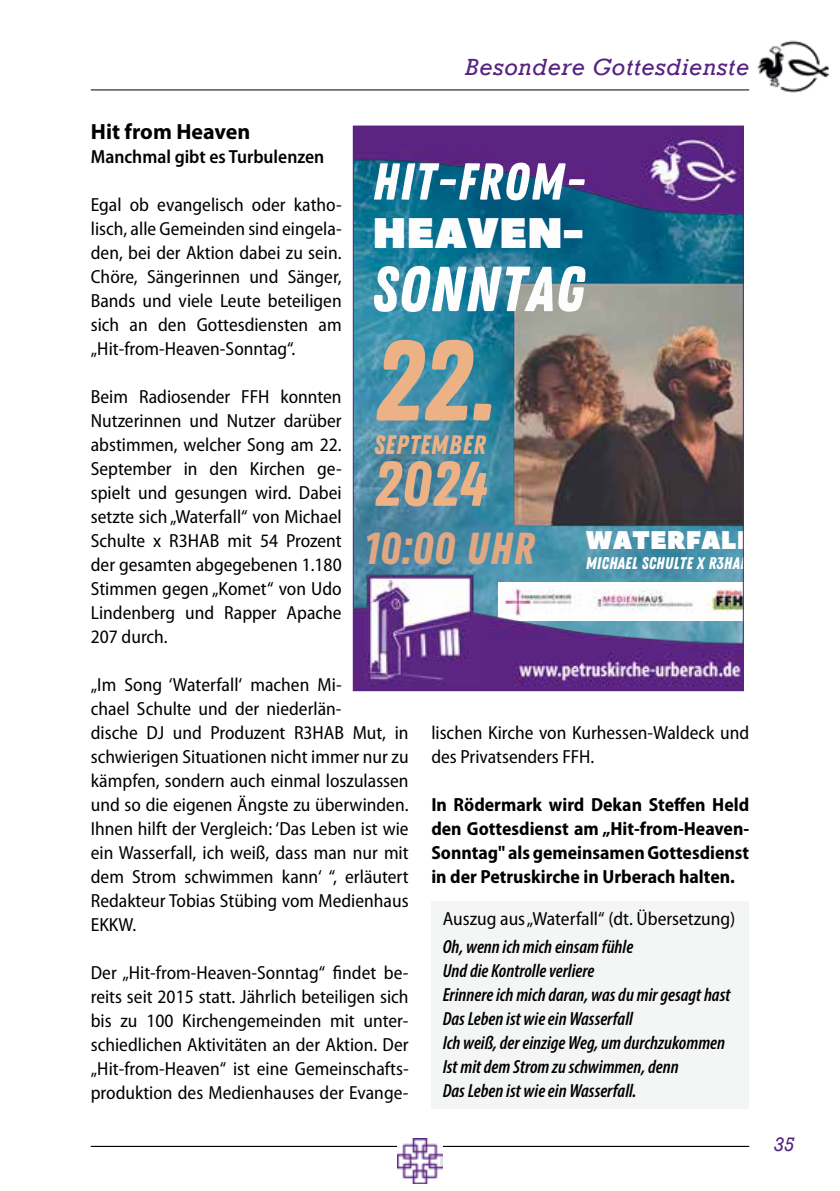
<style>
.page{position:relative;width:840px;height:1191px;background:#fff}
.page>*{position:absolute;margin:0;border:0;box-sizing:border-box;transform-origin:0 0}
.t1{font:113.6px "Zing Rust Base";color:#edb186}
.t2{font:63.4px "Zing Rust Base";letter-spacing:.015em;color:#fefdfe}
.t3{font:63px "Zing Rust Base";color:#edb186}
.t4{font:51.8px "Zing Rust Base";letter-spacing:.03em;color:#fefdfe}
.t5{font:44.8px "Zing Rust Base";letter-spacing:.015em;color:#e0a782}
.t6{font:42.6px "Peace Sans";color:#fefdfe}
.t7{font:26.6px "Zing Rust Base";letter-spacing:.025em;color:#edb186}
.t8{font:25.4px "Peace Sans";letter-spacing:.005em;color:#fefdfe}
.t9{font:italic 24px "Rockwell";letter-spacing:.03em;color:#572381}
.t10{font:700 22px "Myriad Pro";color:#000}
.t11{font:italic 20px "Rockwell";color:#572381}
.t12{font:semi-condensed 19px/24px "Myriad Pro";color:#000;text-align:justify}
.t13{font:italic 600 condensed 19px/24px "Myriad Pro";color:#000}
.t14{font:700 semi-condensed 19px/24px "Myriad Pro";color:#000;text-align:justify}
.t15{font:600 semi-condensed 19px "Myriad Pro";color:#000}
.t16{font:16.8px "Zing Rust Base";letter-spacing:.01em;color:#fefdfe}
</style>
<div class="page">
<hr style="left:91px;top:89px;width:657px;height:1px;background:#000">
<hr style="left:91px;top:1145px;width:657px;height:1px;background:#000">
<img style="left:757px;top:40px;width:71px;height:53px">
<img style="left:397px;top:1138px;width:45px;height:45px">
<div style="left:431px;top:901px;width:317px;height:207px;background:#f4f5f5"></div>
<img style="left:355px;top:220px;width:386px;height:351px">
<img style="left:355px;top:128px;width:386px;height:92px">
<img style="left:355px;top:571px;width:386px;height:118px">
<img style="left:512px;top:282px;width:229px;height:244px">
<p class="t9" style="left:465px;top:53px;width:285px">Besondere Gottesdienste</p>
<p class="t10" style="left:91px;top:117px;width:161px">Hit from Heaven</p>
<p class="t15" style="left:91px;top:144px;width:235px">Manchmal gibt es Turbulenzen</p>
<h3 class="t4" style="left:372px;top:151px;width:214px">HIT-FROM-</h3>
<p class="t12" style="left:91px;top:192px;width:252px">Egal ob evangelisch oder katho&shy;lisch, alle Gemeinden sind eingela&shy;den, bei der Aktion dabei zu sein.<br>Chöre, Sängerinnen und Sänger, Bands und viele Leute beteiligen sich an den Gottesdiensten am „Hit-from-Heaven-Sonntag“.</p>
<p class="t12" style="left:91px;top:384px;width:252px">Beim Radiosender FFH konnten Nutzerinnen und Nutzer darüber abstimmen, welcher Song am 22.<br>September in den Kirchen ge&shy;spielt und gesungen wird. Dabei setzte sich „Waterfall“ von Michael Schulte x R3HAB mit 54 Prozent der gesamten abgegebenen 1.180<br>Stimmen gegen „Komet“ von Udo Lindenberg und Rapper Apache 207 durch.</p>
<p class="t12" style="left:91px;top:672px;width:319px;text-align:left">„Im Song ‘Waterfall‘ machen Mi-<br>chael Schulte und der niederlän-<br>dische DJ und Produzent R3HAB Mut, in schwierigen Situationen nicht immer nur zu kämpfen, sondern auch einmal loszulassen und so die eigenen Ängste zu überwinden.<br>Ihnen hilft der Vergleich: ‘Das Leben ist wie ein Wasserfall, ich weiß, dass man nur mit dem Strom schwimmen kann‘ “, erläutert Redakteur Tobias Stübing vom Medienhaus EKKW.</p>
<p class="t12" style="left:91px;top:960px;width:319px">Der „Hit-from-Heaven-Sonntag“ findet be&shy;reits seit 2015 statt. Jährlich beteiligen sich bis zu 100 Kirchengemeinden mit unter&shy;schiedlichen Aktivitäten an der Aktion. Der „Hit-from-Heaven“ ist eine Gemeinschafts&shy;produktion des Medienhauses der Evange-</p>
<h3 class="t6" style="left:372px;top:205px;width:213px">HEAVEN-</h3>
<h2 class="t2" style="left:372px;top:252px;width:214px">SONNTAG</h2>
<h1 class="t1" style="left:374px;top:315px;width:124px">22.</h1>
<h3 class="t7" style="left:374px;top:429px;width:113px">SEPTEMBER</h3>
<h3 class="t3" style="left:374px;top:447px;width:114px">2024</h3>
<h3 class="t5" style="left:364px;top:522px;width:172px">10:00 Uhr</h3>
<h3 class="t8" style="left:585px;top:523px;width:168px">WATERFALL</h3>
<p class="t16" style="left:585px;top:553px;width:164px">MICHAEL SCHULTE X R3HAB</p>
<p class="t12" style="left:431px;top:720px;width:319px">lischen Kirche von Kurhessen-Waldeck und des Privatsenders FFH.</p>
<p class="t14" style="left:431px;top:792px;width:319px">In Rödermark wird Dekan Steffen Held den Gottesdienst am „Hit-from-Heaven-Sonntag" als gemeinsamen Gottesdienst in der Petruskirche in Urberach halten.</p>
<p class="t12" style="left:442px;top:906px;width:294px">Auszug aus „Waterfall“ (dt. Übersetzung)</p>
<p class="t13" style="left:442px;top:934px;width:289px">Oh, wenn ich mich einsam fühle<br>Und die Kontrolle verliere<br>Erinnere ich mich daran, was du mir gesagt hast Das Leben ist wie ein Wasserfall<br>Ich weiß, der einzige Weg, um durchzukommen Ist mit dem Strom zu schwimmen, denn<br>Das Leben ist wie ein Wasserfall.</p>
<p class="t11" style="left:772px;top:1132px;width:23px">35</p>
</div>
